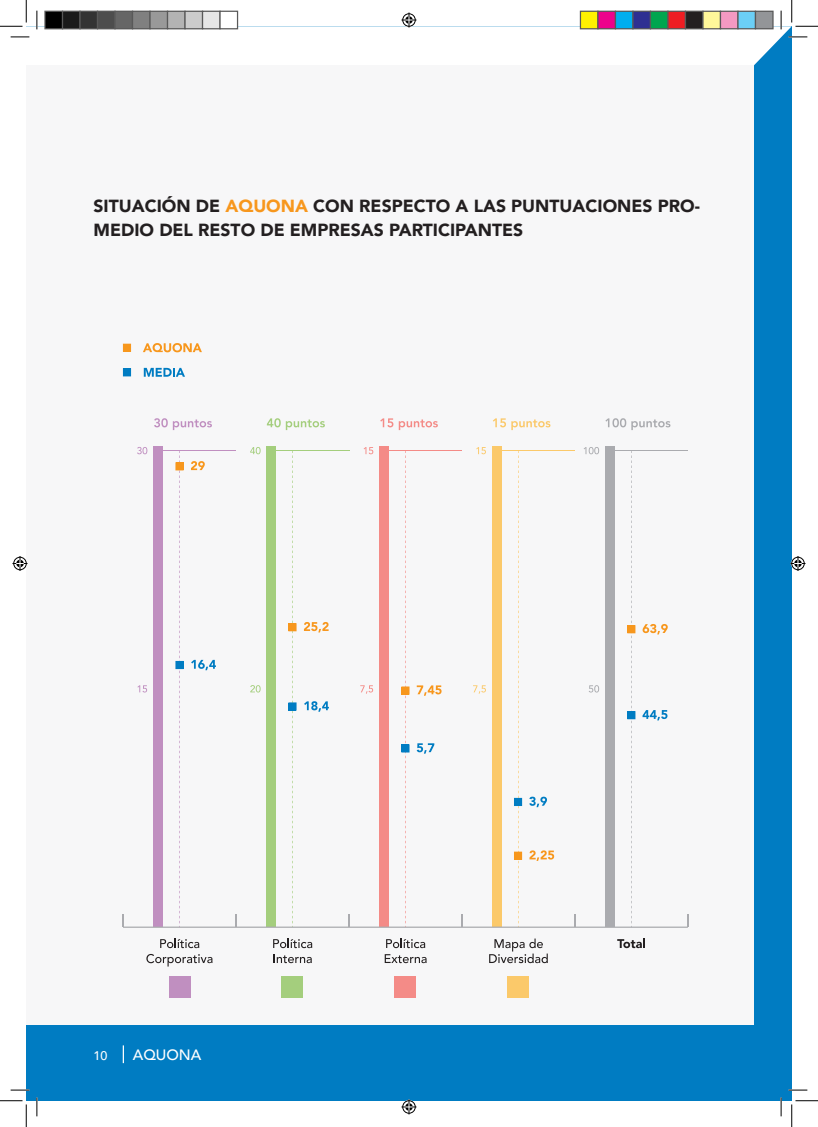
<style>
.page{position:relative;width:818px;height:1127px;background:#fff}
.page>*{position:absolute;margin:0;border:0;box-sizing:border-box;transform-origin:0 0}
.t1{font:900 17.5px/23.8px "Avenir";color:#231f20}
.t2{font:500 15px "Avenir";color:#fff}
.t3{font:500 12.5px "Avenir";color:#fff}
.s1{color:#f7971d}
</style>
<div class="page">
<div style="left:26px;top:26px;width:766px;height:1074px;background:#007cc2"></div>
<div style="left:26px;top:26px;width:765px;height:39px;background:#fff"></div>
<div style="left:26px;top:65px;width:728px;height:959px;background:#f7f7f8"></div>
<div style="left:492px;top:446px;width:10px;height:480px;background:#fbc96a"></div>
<div style="left:266px;top:446px;width:10px;height:480px;background:#a4ce7d"></div>
<div style="left:379px;top:446px;width:10px;height:480px;background:#f48b87"></div>
<div style="left:153px;top:446px;width:10px;height:480px;background:#c08fc0"></div>
<svg style="left:160px;top:938px;width:39px;height:9px"></svg>
<svg style="left:146px;top:954px;width:66px;height:12px"></svg>
<svg style="left:154px;top:418px;width:58px;height:12px"></svg>
<svg style="left:267px;top:418px;width:58px;height:12px"></svg>
<svg style="left:143px;top:343px;width:59px;height:9px"></svg>
<svg style="left:273px;top:938px;width:39px;height:9px"></svg>
<svg style="left:274px;top:954px;width:38px;height:8px"></svg>
<svg style="left:386px;top:938px;width:39px;height:9px"></svg>
<svg style="left:385px;top:954px;width:42px;height:8px"></svg>
<svg style="left:489px;top:938px;width:59px;height:24px"></svg>
<svg style="left:617px;top:938px;width:28px;height:9px"></svg>
<svg style="left:137px;top:447px;width:10px;height:7px"></svg>
<svg style="left:137px;top:685px;width:10px;height:7px"></svg>
<svg style="left:250px;top:447px;width:11px;height:7px"></svg>
<svg style="left:380px;top:418px;width:13px;height:9px"></svg>
<svg style="left:399px;top:419px;width:39px;height:11px"></svg>
<svg style="left:364px;top:447px;width:9px;height:7px"></svg>
<svg style="left:250px;top:685px;width:11px;height:7px"></svg>
<svg style="left:191px;top:659px;width:25px;height:11px"></svg>
<svg style="left:304px;top:701px;width:25px;height:10px"></svg>
<svg style="left:417px;top:743px;width:17px;height:10px"></svg>
<svg style="left:642px;top:710px;width:25px;height:10px"></svg>
<hr style="left:123px;top:926px;width:565px;height:1px;background:#aaabaf">
<svg style="left:122px;top:914px;width:2px;height:12px"></svg>
<svg style="left:235px;top:914px;width:2px;height:12px"></svg>
<svg style="left:348px;top:914px;width:2px;height:12px"></svg>
<svg style="left:461px;top:914px;width:1px;height:12px"></svg>
<div style="left:605px;top:446px;width:10px;height:480px;background:#aaabaf"></div>
<svg style="left:574px;top:914px;width:1px;height:12px"></svg>
<svg style="left:687px;top:914px;width:1px;height:12px"></svg>
<svg style="left:417px;top:685px;width:24px;height:10px"></svg>
<svg style="left:401px;top:451px;width:8px;height:473px"></svg>
<svg style="left:493px;top:418px;width:57px;height:12px"></svg>
<svg style="left:605px;top:418px;width:65px;height:12px"></svg>
<svg style="left:476px;top:447px;width:10px;height:7px"></svg>
<svg style="left:584px;top:447px;width:15px;height:7px"></svg>
<svg style="left:473px;top:685px;width:13px;height:8px"></svg>
<svg style="left:360px;top:685px;width:13px;height:8px"></svg>
<svg style="left:589px;top:685px;width:10px;height:7px"></svg>
<svg style="left:529px;top:796px;width:18px;height:11px"></svg>
<svg style="left:529px;top:850px;width:25px;height:10px"></svg>
<svg style="left:514px;top:451px;width:8px;height:475px"></svg>
<svg style="left:642px;top:624px;width:26px;height:10px"></svg>
<svg style="left:627px;top:451px;width:8px;height:473px"></svg>
<div style="left:169px;top:976px;width:21px;height:21px;background:#c08fc0"></div>
<div style="left:282px;top:976px;width:21px;height:21px;background:#a4ce7d"></div>
<div style="left:395px;top:976px;width:21px;height:21px;background:#f48b87"></div>
<div style="left:508px;top:976px;width:21px;height:21px;background:#fbc96a"></div>
<svg style="left:144px;top:368px;width:41px;height:8px"></svg>
<svg style="left:123px;top:368px;width:8px;height:8px"></svg>
<svg style="left:123px;top:343px;width:8px;height:9px"></svg>
<hr style="left:605px;top:450px;width:83px;height:1px;background:#aaabaf">
<hr style="left:384px;top:450px;width:77px;height:1px;background:#f48b87">
<hr style="left:153px;top:450px;width:83px;height:1px;background:#c08fc0">
<hr style="left:273px;top:450px;width:76px;height:1px;background:#a4ce7d">
<hr style="left:492px;top:450px;width:83px;height:1px;background:#fbc96a">
<svg style="left:191px;top:461px;width:14px;height:9px"></svg>
<svg style="left:175px;top:451px;width:9px;height:473px"></svg>
<svg style="left:304px;top:622px;width:25px;height:10px"></svg>
<svg style="left:288px;top:451px;width:9px;height:475px"></svg>
<svg style="left:123px;top:1045px;width:1px;height:17px"></svg>
<svg style="left:11px;top:36px;width:18px;height:2px"></svg>
<svg style="left:788px;top:36px;width:19px;height:2px"></svg>
<svg style="left:11px;top:1089px;width:18px;height:1px"></svg>
<svg style="left:788px;top:1089px;width:19px;height:1px"></svg>
<svg style="left:36px;top:11px;width:2px;height:18px"></svg>
<svg style="left:36px;top:1097px;width:2px;height:18px"></svg>
<svg style="left:780px;top:11px;width:2px;height:18px"></svg>
<svg style="left:780px;top:1097px;width:2px;height:18px"></svg>
<svg style="left:0;top:0;width:27px;height:27px"></svg>
<svg style="left:0;top:1100px;width:27px;height:26px"></svg>
<svg style="left:791px;top:0;width:27px;height:27px"></svg>
<svg style="left:791px;top:1100px;width:27px;height:26px"></svg>
<svg style="left:401px;top:13px;width:15px;height:15px"></svg>
<svg style="left:401px;top:1099px;width:15px;height:15px"></svg>
<svg style="left:13px;top:556px;width:15px;height:15px"></svg>
<svg style="left:790px;top:556px;width:15px;height:15px"></svg>
<div style="left:45px;top:11px;width:18px;height:18px;background:#000"></div>
<div style="left:44px;top:11px;width:19px;height:18px;border:1px solid #595959"></div>
<div style="left:63px;top:11px;width:17px;height:18px;background:#1a1a1a"></div>
<div style="left:62px;top:11px;width:19px;height:18px;border:1px solid #595959"></div>
<div style="left:80px;top:11px;width:18px;height:18px;background:#333"></div>
<div style="left:79px;top:11px;width:19px;height:18px;border:1px solid #595959"></div>
<div style="left:98px;top:11px;width:17px;height:18px;background:#4d4d4d"></div>
<div style="left:97px;top:11px;width:19px;height:18px;border:1px solid #595959"></div>
<div style="left:115px;top:11px;width:18px;height:18px;background:#666"></div>
<div style="left:114px;top:11px;width:19px;height:18px;border:1px solid #595959"></div>
<div style="left:133px;top:11px;width:17px;height:18px;background:#808080"></div>
<div style="left:132px;top:11px;width:19px;height:18px;border:1px solid #595959"></div>
<div style="left:150px;top:11px;width:18px;height:18px;background:#999"></div>
<div style="left:149px;top:11px;width:19px;height:18px;border:1px solid #595959"></div>
<div style="left:168px;top:11px;width:17px;height:18px;background:#b3b3b3"></div>
<div style="left:167px;top:11px;width:19px;height:18px;border:1px solid #595959"></div>
<div style="left:185px;top:11px;width:18px;height:18px;background:#ccc"></div>
<div style="left:184px;top:11px;width:19px;height:18px;border:1px solid #595959"></div>
<div style="left:203px;top:11px;width:17px;height:18px;background:#e6e6e6"></div>
<div style="left:202px;top:11px;width:19px;height:18px;border:1px solid #595959"></div>
<div style="left:220px;top:11px;width:18px;height:18px;background:#fff"></div>
<div style="left:219px;top:11px;width:19px;height:18px;border:1px solid #595959"></div>
<div style="left:580px;top:11px;width:18px;height:18px;background:#fff101"></div>
<div style="left:580px;top:11px;width:18px;height:18px;border:1px solid #595959"></div>
<div style="left:598px;top:11px;width:17px;height:18px;background:#ed028c"></div>
<div style="left:597px;top:11px;width:19px;height:18px;border:1px solid #595959"></div>
<div style="left:615px;top:11px;width:18px;height:18px;background:#00aeef"></div>
<div style="left:615px;top:11px;width:18px;height:18px;border:1px solid #595959"></div>
<div style="left:633px;top:11px;width:17px;height:18px;background:#2e3092"></div>
<div style="left:632px;top:11px;width:19px;height:18px;border:1px solid #595959"></div>
<div style="left:650px;top:11px;width:18px;height:18px;background:#00a54f"></div>
<div style="left:650px;top:11px;width:18px;height:18px;border:1px solid #595959"></div>
<div style="left:668px;top:11px;width:17px;height:18px;background:#ee1d23"></div>
<div style="left:667px;top:11px;width:19px;height:18px;border:1px solid #595959"></div>
<div style="left:685px;top:11px;width:18px;height:18px;background:#231f20"></div>
<div style="left:685px;top:11px;width:18px;height:18px;border:1px solid #595959"></div>
<div style="left:703px;top:11px;width:17px;height:18px;background:#fff79a"></div>
<div style="left:702px;top:11px;width:19px;height:18px;border:1px solid #595959"></div>
<div style="left:720px;top:11px;width:18px;height:18px;background:#f499c2"></div>
<div style="left:720px;top:11px;width:18px;height:18px;border:1px solid #595959"></div>
<div style="left:738px;top:11px;width:17px;height:18px;background:#6bcff6"></div>
<div style="left:737px;top:11px;width:19px;height:18px;border:1px solid #595959"></div>
<div style="left:755px;top:11px;width:18px;height:18px;background:#939598"></div>
<div style="left:755px;top:11px;width:18px;height:18px;border:1px solid #595959"></div>
<p class="t1" style="left:94px;top:194px;width:608px">SITUACIÓN DE <span class="s1">AQUONA</span> CON RESPECTO A LAS PUNTUACIONES PRO-<br>MEDIO DEL RESTO DE EMPRESAS PARTICIPANTES</p>
<p class="t3" style="left:94px;top:1044px;width:15px">10</p>
<p class="t2" style="left:133px;top:1041px;width:70px">AQUONA</p>
</div>
